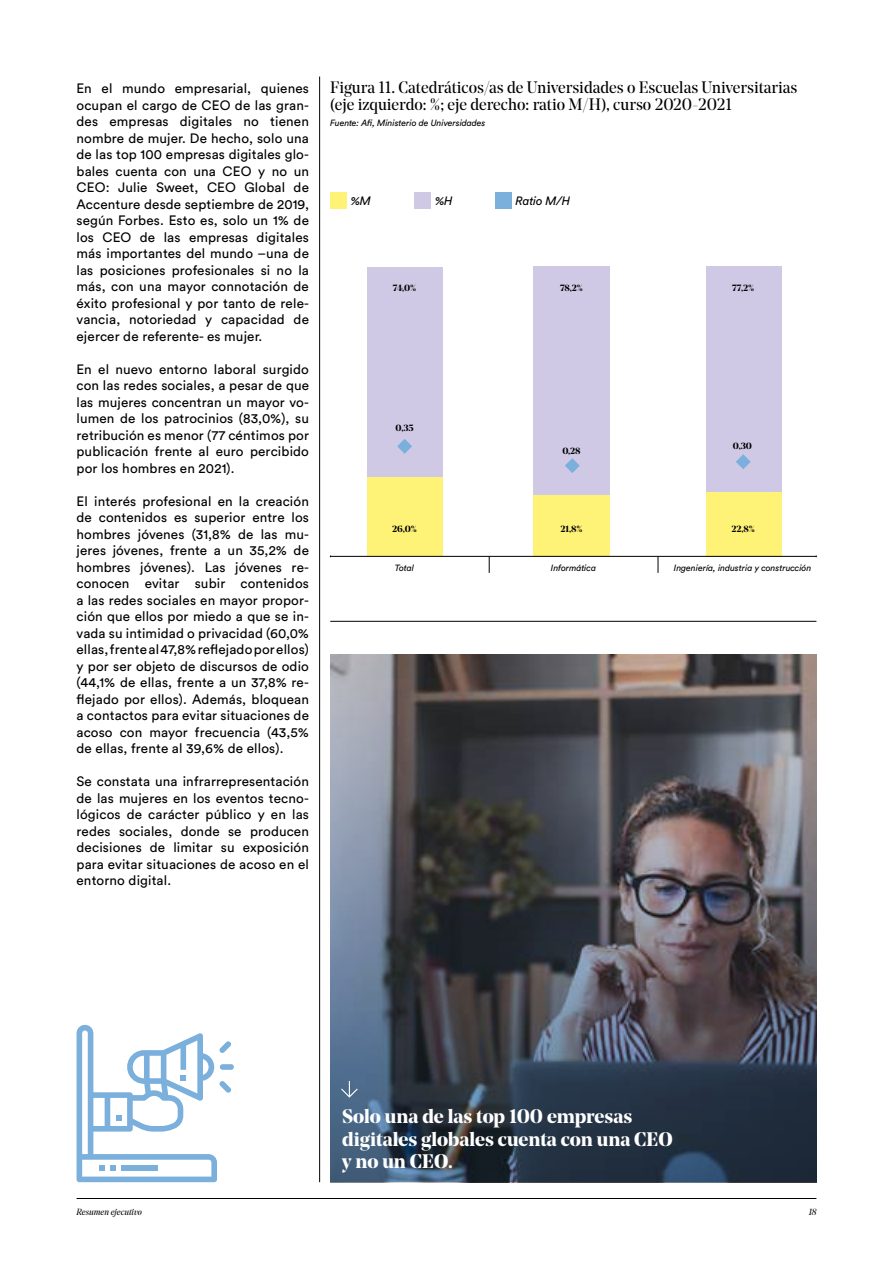
<style>
.page{position:relative;width:893px;height:1263px;background:#fff}
.page>*{position:absolute;margin:0;border:0;box-sizing:border-box;transform-origin:0 0}
.t1{font:700 19.5px/22.5px "Noe Display";color:#fff}
.t2{font:16.5px/16.5px "Noe Display";color:#000}
.t3{font:13.5px/16.5px "Circular Std";letter-spacing:.01em;color:#000;text-align:justify}
.t4{font:italic 12px "Circular Std";letter-spacing:-.01em;color:#000}
.t5{font:italic 9px "Circular Std";letter-spacing:-.01em;color:#000}
.t6{font:700 9px "Noe Display";letter-spacing:-.01em;color:#000}
.t7{font:italic 9px "Noe Display";color:#000}
</style>
<div class="page">
<hr style="left:77px;top:1198px;width:739px;height:1px;background:#000">
<hr style="left:319px;top:77px;width:1px;height:1105px;background:#000">
<div style="left:330px;top:192px;width:17px;height:17px;background:#fff377"></div>
<div style="left:415px;top:192px;width:16px;height:17px;background:#d0c9e5"></div>
<div style="left:495px;top:192px;width:16px;height:17px;background:#7bafdc"></div>
<img style="left:330px;top:654px;width:486px;height:528px">
<svg style="left:341px;top:1081px;width:17px;height:17px"></svg>
<div style="left:220px;top:1064px;width:14px;height:6px;background:#7bafdc;border-radius:3px"></div>
<svg style="left:77px;top:1024px;width:154px;height:158px"></svg>
<hr style="left:330px;top:621px;width:486px;height:1px;background:#000">
<div style="left:706px;top:492px;width:76px;height:64px;background:#fff377"></div>
<div style="left:706px;top:267px;width:76px;height:225px;background:#d0c9e5"></div>
<svg style="left:736px;top:454px;width:15px;height:15px"></svg>
<div style="left:367px;top:477px;width:75px;height:79px;background:#fff377"></div>
<div style="left:367px;top:267px;width:75px;height:210px;background:#d0c9e5"></div>
<svg style="left:397px;top:439px;width:15px;height:15px"></svg>
<div style="left:534px;top:495px;width:76px;height:61px;background:#fff377"></div>
<div style="left:534px;top:267px;width:76px;height:228px;background:#d0c9e5"></div>
<svg style="left:565px;top:458px;width:15px;height:15px"></svg>
<hr style="left:330px;top:556px;width:486px;height:1px;background:#000">
<svg style="left:489px;top:556px;width:1px;height:17px"></svg>
<svg style="left:658px;top:556px;width:1px;height:17px"></svg>
<p class="t3" style="left:77px;top:80px;width:234px">En el mundo empresarial, quienes ocupan el cargo de CEO de las gran&shy;des empresas digitales no tienen nombre de mujer. De hecho, solo una de las top 100 empresas digitales glo&shy;bales cuenta con una CEO y no un CEO: Julie Sweet, CEO Global de Accenture desde septiembre de 2019, según Forbes. Esto es, solo un 1% de los CEO de las empresas digitales más importantes del mundo –una de las posiciones profesionales si no la más, con una mayor connotación de éxito profesional y por tanto de rele&shy;vancia, notoriedad y capacidad de ejercer de referente- es mujer.</p>
<p class="t3" style="left:77px;top:360px;width:234px">En el nuevo entorno laboral surgido con las redes sociales, a pesar de que las mujeres concentran un mayor vo&shy;lumen de los patrocinios (83,0%), su retribución es menor (77 céntimos por publicación frente al euro percibido por los hombres en 2021).</p>
<p class="t3" style="left:77px;top:492px;width:234px">El interés profesional en la creación de contenidos es superior entre los hombres jóvenes (31,8% de las mu&shy;jeres jóvenes, frente a un 35,2% de hombres jóvenes). Las jóvenes re&shy;conocen evitar subir contenidos a las redes sociales en mayor propor&shy;ción que ellos por miedo a que se in&shy;vada su intimidad o privacidad (60,0% ellas, frente al 47,8% reflejado por ellos) y por ser objeto de discursos de odio (44,1% de ellas, frente a un 37,8% re&shy;flejado por ellos). Además, bloquean a contactos para evitar situaciones de acoso con mayor frecuencia (43,5% de ellas, frente al 39,6% de ellos).</p>
<p class="t3" style="left:77px;top:773px;width:234px">Se constata una infrarrepresentación de las mujeres en los eventos tecno&shy;lógicos de carácter público y en las redes sociales, donde se producen decisiones de limitar su exposición para evitar situaciones de acoso en el entorno digital.</p>
<p class="t2" style="left:330px;top:79px;width:468px">Figura 11. Catedráticos/as de Universidades o Escuelas Universitarias (eje izquierdo: %; eje derecho: ratio M/H), curso 2020-2021</p>
<p class="t5" style="left:330px;top:117px;width:157px">Fuente: Afi, Ministerio de Universidades</p>
<p class="t4" style="left:351px;top:194px;width:22px">%M</p>
<p class="t4" style="left:435px;top:194px;width:19px">%H</p>
<p class="t4" style="left:515px;top:194px;width:56px">Ratio M/H</p>
<p class="t6" style="left:393px;top:282px;width:25px">74,0%</p>
<p class="t6" style="left:560px;top:282px;width:24px">78,2%</p>
<p class="t6" style="left:732px;top:282px;width:24px">77,2%</p>
<p class="t6" style="left:395px;top:422px;width:20px">0,35</p>
<p class="t6" style="left:562px;top:445px;width:20px">0,28</p>
<p class="t6" style="left:733px;top:440px;width:21px">0,30</p>
<p class="t6" style="left:392px;top:523px;width:26px">26,0%</p>
<p class="t6" style="left:560px;top:523px;width:24px">21,8%</p>
<p class="t6" style="left:732px;top:523px;width:25px">22,8%</p>
<p class="t5" style="left:395px;top:562px;width:21px">Total</p>
<p class="t5" style="left:551px;top:562px;width:47px">Informática</p>
<p class="t5" style="left:674px;top:562px;width:139px">Ingeniería, industria y construcción</p>
<h1 class="t1" style="left:342px;top:1104px;width:332px">Solo una de las top 100 empresas digitales globales cuenta con una CEO y no un CEO.</h1>
<p class="t7" style="left:77px;top:1206px;width:67px">Resumen ejecutivo</p>
<p class="t7" style="left:809px;top:1206px;width:9px">18</p>
</div>
